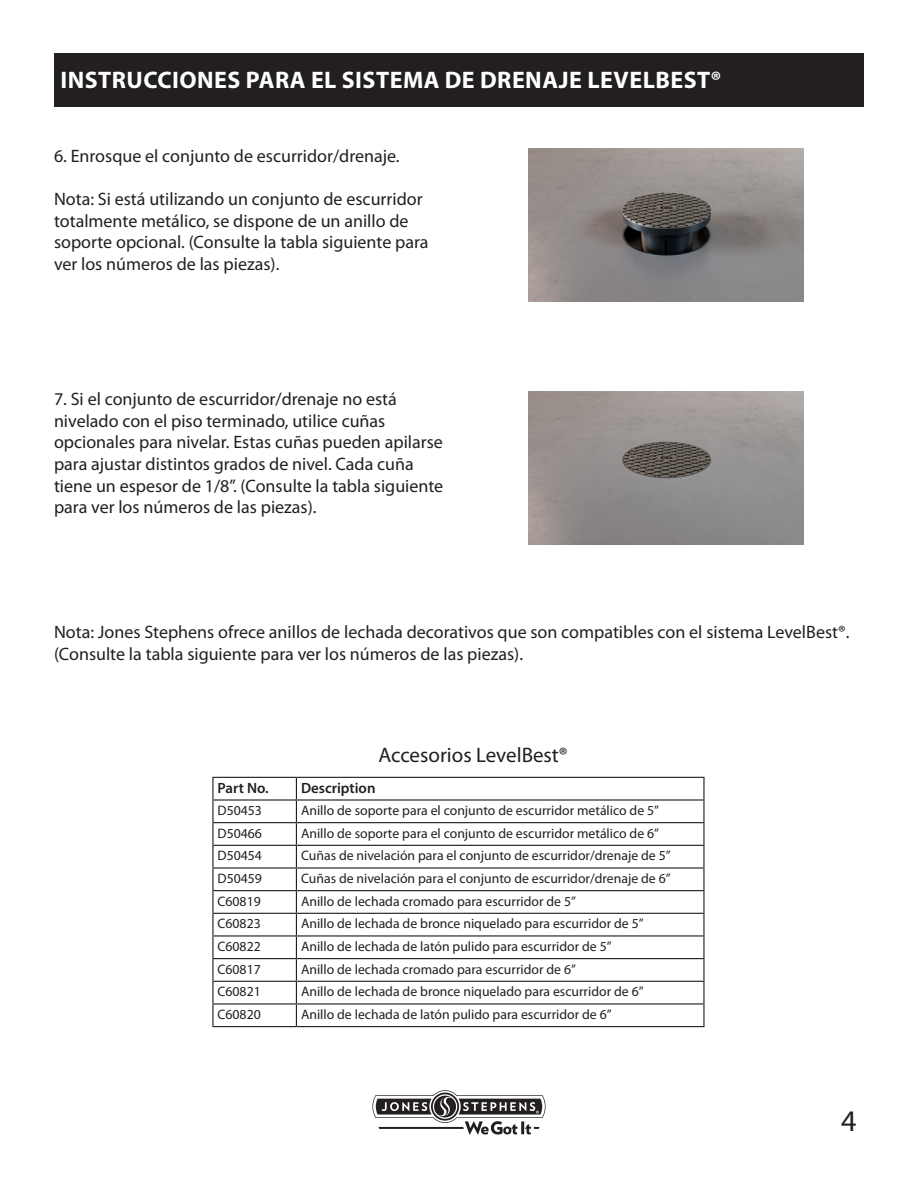
<style>
.page{position:relative;width:918px;height:1188px;background:#fff}
.page>*{position:absolute;margin:0;border:0;box-sizing:border-box;transform-origin:0 0}
.t1{font:30px "Myriad Pro";color:#231f20}
.t2{font:700 24px "Myriad Pro";letter-spacing:.02em;color:#fff}
.t3{font:21px "Myriad Pro";color:#231f20}
.t4{font:18px/21.6px "Myriad Pro";color:#231f20}
.t5{font:600 14.85px "Myriad Pro";color:#231f20}
.t6{font:13.8px "Myriad Pro";color:#231f20}
</style>
<div class="page">
<svg style="left:372px;top:1090px;width:174px;height:45px"></svg>
<div style="left:54px;top:54px;width:810px;height:53px;background:#231f20"></div>
<hr style="left:212px;top:777px;width:84px;height:1px;background:#231f20">
<hr style="left:212px;top:778px;width:2px;height:21px;background:#231f20">
<hr style="left:296px;top:777px;width:409px;height:1px;background:#231f20">
<hr style="left:703px;top:778px;width:2px;height:21px;background:#231f20">
<hr style="left:212px;top:799px;width:84px;height:2px;background:#231f20">
<hr style="left:212px;top:801px;width:2px;height:21px;background:#231f20">
<hr style="left:296px;top:799px;width:409px;height:2px;background:#231f20">
<hr style="left:703px;top:801px;width:2px;height:21px;background:#231f20">
<hr style="left:212px;top:822px;width:84px;height:1px;background:#231f20">
<hr style="left:212px;top:823px;width:2px;height:22px;background:#231f20">
<hr style="left:296px;top:822px;width:409px;height:1px;background:#231f20">
<hr style="left:703px;top:823px;width:2px;height:22px;background:#231f20">
<hr style="left:212px;top:845px;width:84px;height:1px;background:#231f20">
<hr style="left:212px;top:846px;width:2px;height:21px;background:#231f20">
<hr style="left:296px;top:845px;width:409px;height:1px;background:#231f20">
<hr style="left:703px;top:846px;width:2px;height:21px;background:#231f20">
<hr style="left:212px;top:867px;width:84px;height:2px;background:#231f20">
<hr style="left:212px;top:869px;width:2px;height:21px;background:#231f20">
<hr style="left:296px;top:867px;width:409px;height:2px;background:#231f20">
<hr style="left:703px;top:869px;width:2px;height:21px;background:#231f20">
<hr style="left:212px;top:890px;width:84px;height:1px;background:#231f20">
<hr style="left:212px;top:891px;width:2px;height:22px;background:#231f20">
<hr style="left:296px;top:890px;width:409px;height:1px;background:#231f20">
<hr style="left:703px;top:891px;width:2px;height:22px;background:#231f20">
<hr style="left:212px;top:913px;width:84px;height:1px;background:#231f20">
<hr style="left:212px;top:914px;width:2px;height:21px;background:#231f20">
<hr style="left:296px;top:913px;width:409px;height:1px;background:#231f20">
<hr style="left:703px;top:914px;width:2px;height:21px;background:#231f20">
<hr style="left:212px;top:935px;width:84px;height:2px;background:#231f20">
<hr style="left:212px;top:937px;width:2px;height:21px;background:#231f20">
<hr style="left:296px;top:935px;width:409px;height:2px;background:#231f20">
<hr style="left:703px;top:937px;width:2px;height:21px;background:#231f20">
<hr style="left:212px;top:958px;width:84px;height:1px;background:#231f20">
<hr style="left:212px;top:959px;width:2px;height:22px;background:#231f20">
<hr style="left:296px;top:958px;width:409px;height:1px;background:#231f20">
<hr style="left:703px;top:959px;width:2px;height:22px;background:#231f20">
<hr style="left:212px;top:981px;width:84px;height:1px;background:#231f20">
<hr style="left:212px;top:982px;width:2px;height:21px;background:#231f20">
<hr style="left:296px;top:981px;width:409px;height:1px;background:#231f20">
<hr style="left:703px;top:982px;width:2px;height:21px;background:#231f20">
<hr style="left:212px;top:1003px;width:84px;height:2px;background:#231f20">
<hr style="left:212px;top:1005px;width:2px;height:21px;background:#231f20">
<hr style="left:296px;top:1003px;width:409px;height:2px;background:#231f20">
<svg style="left:296px;top:778px;width:1px;height:248px"></svg>
<hr style="left:703px;top:1005px;width:2px;height:21px;background:#231f20">
<hr style="left:212px;top:1026px;width:84px;height:1px;background:#231f20">
<hr style="left:296px;top:1026px;width:409px;height:1px;background:#231f20">
<img style="left:529px;top:149px;width:274px;height:153px">
<img style="left:529px;top:392px;width:274px;height:153px">
<h2 class="t2" style="left:60px;top:64px;width:663px">INSTRUCCIONES PARA EL SISTEMA DE DRENAJE LEVELBEST®</h2>
<p class="t4" style="left:54px;top:145px;width:347px">6. Enrosque el conjunto de escurridor/drenaje.</p>
<p class="t4" style="left:54px;top:188px;width:376px">Nota: Si está utilizando un conjunto de escurridor totalmente metálico, se dispone de un anillo de soporte opcional. (Consulte la tabla siguiente para ver los números de las piezas).</p>
<p class="t4" style="left:54px;top:388px;width:391px">7. Si el conjunto de escurridor/drenaje no está nivelado con el piso terminado, utilice cuñas opcionales para nivelar. Estas cuñas pueden apilarse para ajustar distintos grados de nivel. Cada cuña tiene un espesor de 1/8”. (Consulte la tabla siguiente para ver los números de las piezas).</p>
<p class="t4" style="left:54px;top:621px;width:797px">Nota: Jones Stephens ofrece anillos de lechada decorativos que son compatibles con el sistema LevelBest®. (Consulte la tabla siguiente para ver los números de las piezas).</p>
<p class="t3" style="left:378px;top:742px;width:191px">Accesorios LevelBest®</p>
<p class="t5" style="left:218px;top:779px;width:53px">Part No.</p>
<p class="t5" style="left:301px;top:779px;width:76px">Description</p>
<p class="t6" style="left:218px;top:802px;width:46px">D50453</p>
<p class="t6" style="left:301px;top:802px;width:360px">Anillo de soporte para el conjunto de escurridor metálico de 5”</p>
<p class="t6" style="left:218px;top:824px;width:46px">D50466</p>
<p class="t6" style="left:301px;top:824px;width:360px">Anillo de soporte para el conjunto de escurridor metálico de 6”</p>
<p class="t6" style="left:218px;top:847px;width:46px">D50454</p>
<p class="t6" style="left:301px;top:847px;width:371px">Cuñas de nivelación para el conjunto de escurridor/drenaje de 5”</p>
<p class="t6" style="left:218px;top:870px;width:46px">D50459</p>
<p class="t6" style="left:301px;top:870px;width:371px">Cuñas de nivelación para el conjunto de escurridor/drenaje de 6”</p>
<p class="t6" style="left:218px;top:892px;width:45px">C60819</p>
<p class="t6" style="left:301px;top:892px;width:277px">Anillo de lechada cromado para escurridor de 5”</p>
<p class="t6" style="left:218px;top:915px;width:45px">C60823</p>
<p class="t6" style="left:301px;top:915px;width:344px">Anillo de lechada de bronce niquelado para escurridor de 5”</p>
<p class="t6" style="left:218px;top:938px;width:45px">C60822</p>
<p class="t6" style="left:301px;top:938px;width:312px">Anillo de lechada de latón pulido para escurridor de 5”</p>
<p class="t6" style="left:218px;top:960px;width:45px">C60817</p>
<p class="t6" style="left:301px;top:960px;width:277px">Anillo de lechada cromado para escurridor de 6”</p>
<p class="t6" style="left:218px;top:983px;width:45px">C60821</p>
<p class="t6" style="left:301px;top:983px;width:344px">Anillo de lechada de bronce niquelado para escurridor de 6”</p>
<p class="t6" style="left:218px;top:1006px;width:45px">C60820</p>
<p class="t6" style="left:301px;top:1006px;width:312px">Anillo de lechada de latón pulido para escurridor de 6”</p>
<h1 class="t1" style="left:841px;top:1102px;width:17px">4</h1>
</div>
